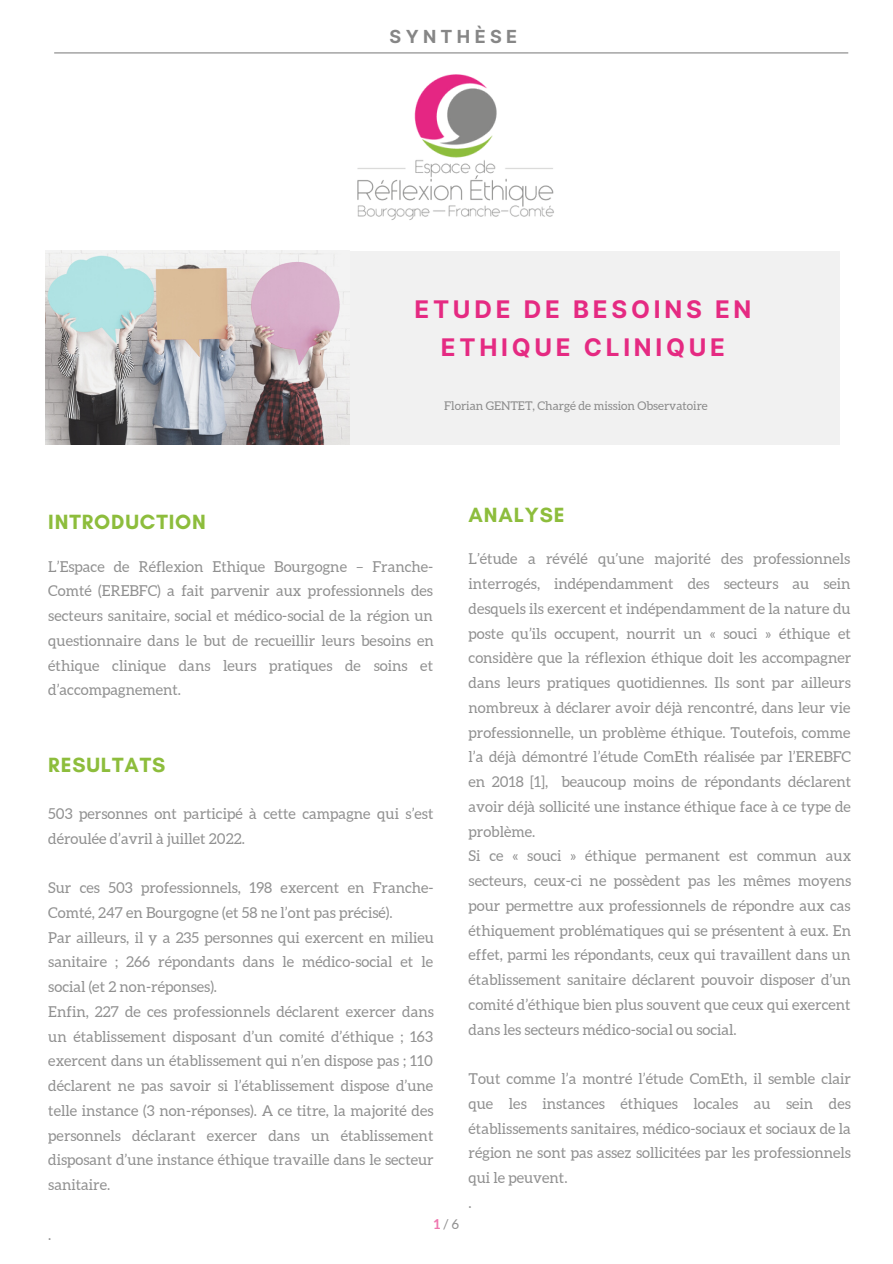
<style>
.page{position:relative;width:893px;height:1264px;background:#fff}
.page>*{position:absolute;margin:0;border:0;box-sizing:border-box;transform-origin:0 0}
.t1{font:700 24.3px/38.2px "Inter";letter-spacing:.155em;color:#e52a82;text-align:center}
.t2{font:700 21px "Glacial Indifference";letter-spacing:.04em;color:#8dbd3c}
.t3{font:700 18px "Inter";letter-spacing:.24em;color:#868686}
.t4{font:15px/24.8px "Aleo";color:#545454}
.t5{font:13.5px "Aleo";color:#545454}
.t6{font:12px "Aleo";color:#545454}
.s1{font-weight:700;color:#e52a82}
</style>
<div class="page">
<img style="left:309px;top:53px;width:288px;height:198px">
<hr style="left:54px;top:52px;width:794px;height:1px;background:#868686">
<div style="left:45px;top:251px;width:794px;height:193px;background:#f1f1f1"></div>
<img style="left:46px;top:251px;width:303px;height:193px">
<p class="t3" style="left:389px;top:25px;width:129px">SYNTHÈSE</p>
<h1 class="t1" style="left:414px;top:290px;width:338px">ETUDE DE BESOINS EN<br>ETHIQUE CLINIQUE</h1>
<p class="t6" style="left:444px;top:399px;width:265px">Florian GENTET, Chargé de mission Observatoire</p>
<h2 class="t2" style="left:48px;top:509px;width:159px">INTRODUCTION</h2>
<p class="t4" style="left:48px;top:554px;width:387px;text-align:justify">L’Espace de Réflexion Ethique Bourgogne – Franche-Comté (EREBFC) a fait parvenir aux professionnels des secteurs sanitaire, social et médico-social de la région un questionnaire dans le but de recueillir leurs besoins en éthique clinique dans leurs pratiques de soins et d’accompagnement.</p>
<h2 class="t2" style="left:48px;top:752px;width:119px">RESULTATS</h2>
<p class="t4" style="left:48px;top:801px;width:386px">503 personnes ont participé à cette campagne qui s’est déroulée d’avril à juillet 2022.</p>
<p class="t4" style="left:48px;top:875px;width:387px">Sur ces 503 professionnels, 198 exercent en Franche-Comté, 247 en Bourgogne (et 58 ne l’ont pas précisé).<br>Par ailleurs, il y a 235 personnes qui exercent en milieu sanitaire ; 266 répondants dans le médico-social et le social (et 2 non-réponses).<br>Enfin, 227 de ces professionnels déclarent exercer dans un établissement disposant d’un comité d’éthique ; 163 exercent dans un établissement qui n’en dispose pas ; 110 déclarent ne pas savoir si l’établissement dispose d’une telle instance (3 non-réponses). A ce titre, la majorité des personnels déclarant exercer dans un établissement disposant d’une instance éthique travaille dans le secteur sanitaire.</p>
<h2 class="t2" style="left:468px;top:502px;width:98px">ANALYSE</h2>
<p class="t4" style="left:468px;top:546px;width:384px">L’étude a révélé qu’une majorité des professionnels interrogés, indépendamment des secteurs au sein desquels ils exercent et indépendamment de la nature du poste qu’ils occupent, nourrit un « souci » éthique et considère que la réflexion éthique doit les accompagner dans leurs pratiques quotidiennes. Ils sont par ailleurs nombreux à déclarer avoir déjà rencontré, dans leur vie professionnelle, un problème éthique. Toutefois, comme l’a déjà démontré l’étude ComEth réalisée par l’EREBFC en 2018 [1], beaucoup moins de répondants déclarent avoir déjà sollicité une instance éthique face à ce type de problème.<br>Si ce « souci » éthique permanent est commun aux secteurs, ceux-ci ne possèdent pas les mêmes moyens pour permettre aux professionnels de répondre aux cas éthiquement problématiques qui se présentent à eux. En effet, parmi les répondants, ceux qui travaillent dans un établissement sanitaire déclarent pouvoir disposer d’un comité d’éthique bien plus souvent que ceux qui exercent dans les secteurs médico-social ou social.</p>
<p class="t4" style="left:468px;top:1066px;width:384px">Tout comme l’a montré l’étude ComEth, il semble clair que les instances éthiques locales au sein des établissements sanitaires, médico-sociaux et sociaux de la région ne sont pas assez sollicitées par les professionnels qui le peuvent.<br>.</p>
<p class="t4" style="left:48px;top:1221px;width:5px">.</p>
<p class="t5" style="left:433px;top:1216px;width:27px"><span class="s1">1</span>/ 6</p>
</div>
